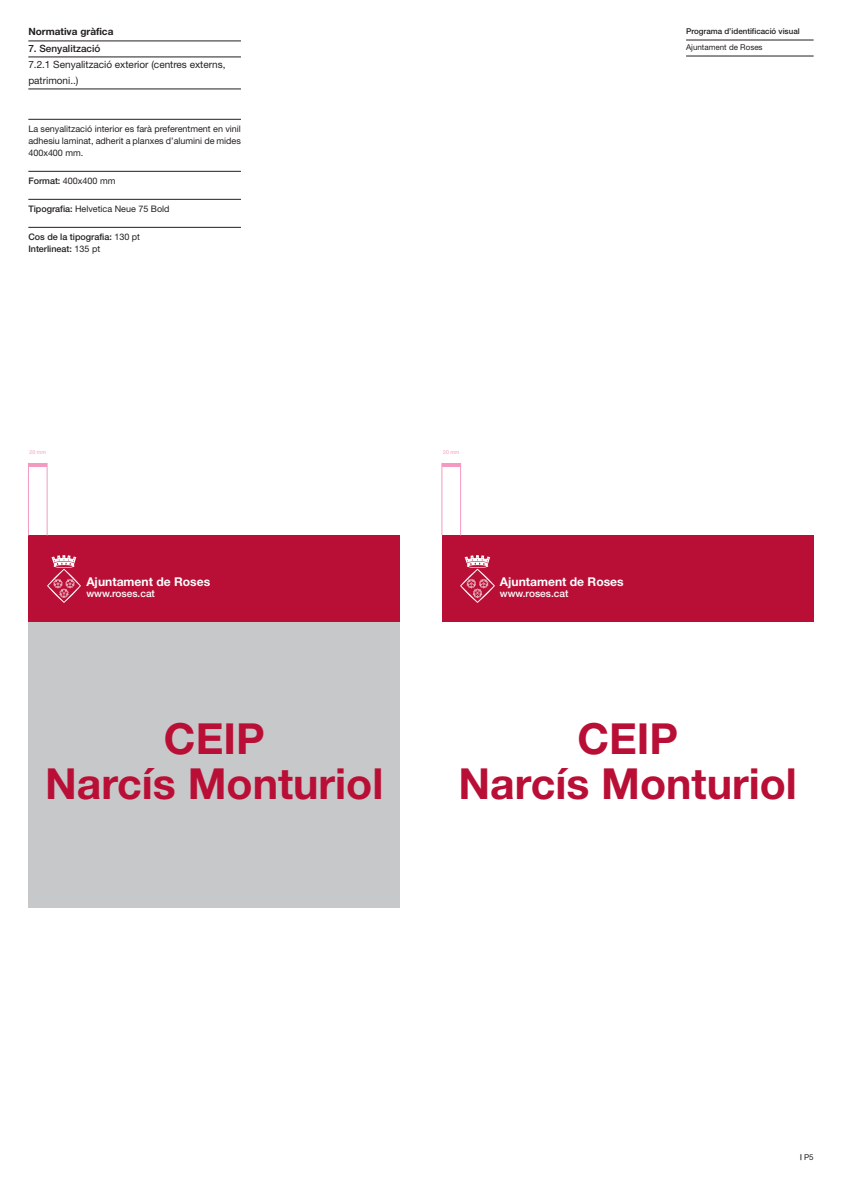
<style>
.page{position:relative;width:842px;height:1191px;background:#fff}
.page>*{position:absolute;margin:0;border:0;box-sizing:border-box;transform-origin:0 0}
.t1{font:700 42.8px/45.5px "Helvetica Neue";color:#b90f36;text-align:center}
.t2{font:700 12.1px "Helvetica Neue";color:#fff}
.t3{font:500 10.1px "Helvetica Neue";color:#fff}
.t4{font:10px/16px "Helvetica Neue";color:#231f20}
.t5{font:700 10px "Helvetica Neue";color:#231f20}
.t6{font:500 10px "Helvetica Neue";color:#231f20}
.t7{font:9px/12px "Helvetica Neue";color:#231f20;text-align:justify}
.t8{font:500 9px/12px "Helvetica Neue";color:#231f20}
.t9{font:500 8px "Helvetica Neue";color:#231f20}
.t10{font:8px "Helvetica Neue";color:#231f20}
.t11{font:5.2px "Helvetica Neue";color:#f499c2}
.s1{font-weight:500}
.s2{font-weight:400}
.s3{font-weight:700}
</style>
<div class="page">
<hr style="left:28px;top:41px;width:213px;height:1px;background:#231f20">
<hr style="left:28px;top:57px;width:213px;height:1px;background:#231f20">
<hr style="left:28px;top:89px;width:213px;height:1px;background:#231f20">
<hr style="left:28px;top:119px;width:213px;height:1px;background:#231f20">
<hr style="left:28px;top:171px;width:213px;height:1px;background:#231f20">
<hr style="left:28px;top:199px;width:213px;height:1px;background:#231f20">
<hr style="left:28px;top:227px;width:213px;height:1px;background:#231f20">
<hr style="left:686px;top:40px;width:128px;height:1px;background:#231f20">
<hr style="left:686px;top:56px;width:128px;height:1px;background:#231f20">
<div style="left:28px;top:535px;width:372px;height:372px;background:#b90f36"></div>
<div style="left:28px;top:622px;width:372px;height:285px;background:#c7c8ca"></div>
<img style="left:47px;top:555px;width:34px;height:47px">
<hr style="left:28px;top:463px;width:19px;height:3px;background:#f499c2">
<hr style="left:47px;top:463px;width:1px;height:72px;background:#f499c2">
<hr style="left:28px;top:463px;width:1px;height:72px;background:#f499c2">
<div style="left:442px;top:535px;width:372px;height:372px;background:#b90f36"></div>
<div style="left:442px;top:622px;width:372px;height:285px;background:#fff"></div>
<img style="left:461px;top:555px;width:33px;height:47px">
<hr style="left:442px;top:463px;width:19px;height:3px;background:#f499c2">
<hr style="left:460px;top:463px;width:1px;height:72px;background:#f499c2">
<hr style="left:442px;top:463px;width:1px;height:72px;background:#f499c2">
<p class="t5" style="left:28px;top:28px;width:87px">Normativa gràfica</p>
<p class="t6" style="left:28px;top:44px;width:74px">7. Senyalització</p>
<p class="t4" style="left:28px;top:57px;width:199px">7.2.1 Senyalització exterior (centres externs, patrimoni..)</p>
<p class="t7" style="left:28px;top:123px;width:214px">La senyalització interior es farà preferentment en vinil adhesiu laminat, adherit a planxes d’alumini de mides 400x400 mm.</p>
<p class="t7" style="left:28px;top:175px;width:89px"><span class="s1">Format:</span> 400x400 mm</p>
<p class="t7" style="left:28px;top:203px;width:143px"><span class="s1">Tipografia:</span> Helvetica Neue 75 Bold</p>
<p class="t8" style="left:28px;top:231px;width:113px">Cos de la tipografia: <span class="s2">130 pt<br></span>Interlineat: <span class="s2">135 pt</span></p>
<p class="t9" style="left:686px;top:28px;width:115px">Programa d’identificació visual</p>
<p class="t10" style="left:686px;top:44px;width:78px">Ajuntament de Roses</p>
<p class="t11" style="left:30px;top:450px;width:18px">20 mm</p>
<p class="t11" style="left:443px;top:450px;width:18px">20 mm</p>
<h2 class="t2" style="left:86px;top:577px;width:125px">Ajuntament de Roses</h2>
<p class="t3" style="left:86px;top:590px;width:70px">www.roses.cat</p>
<h2 class="t2" style="left:500px;top:577px;width:125px">Ajuntament de Roses</h2>
<p class="t3" style="left:500px;top:590px;width:70px">www.roses.cat</p>
<h1 class="t1" style="left:45px;top:719px;width:340px">CEIP<br>Narcís Monturiol</h1>
<h1 class="t1" style="left:459px;top:719px;width:340px">CEIP<br>Narcís Monturiol</h1>
<p class="t10" style="left:800px;top:1154px;width:15px"><span class="s3">|</span> P5</p>
</div>
